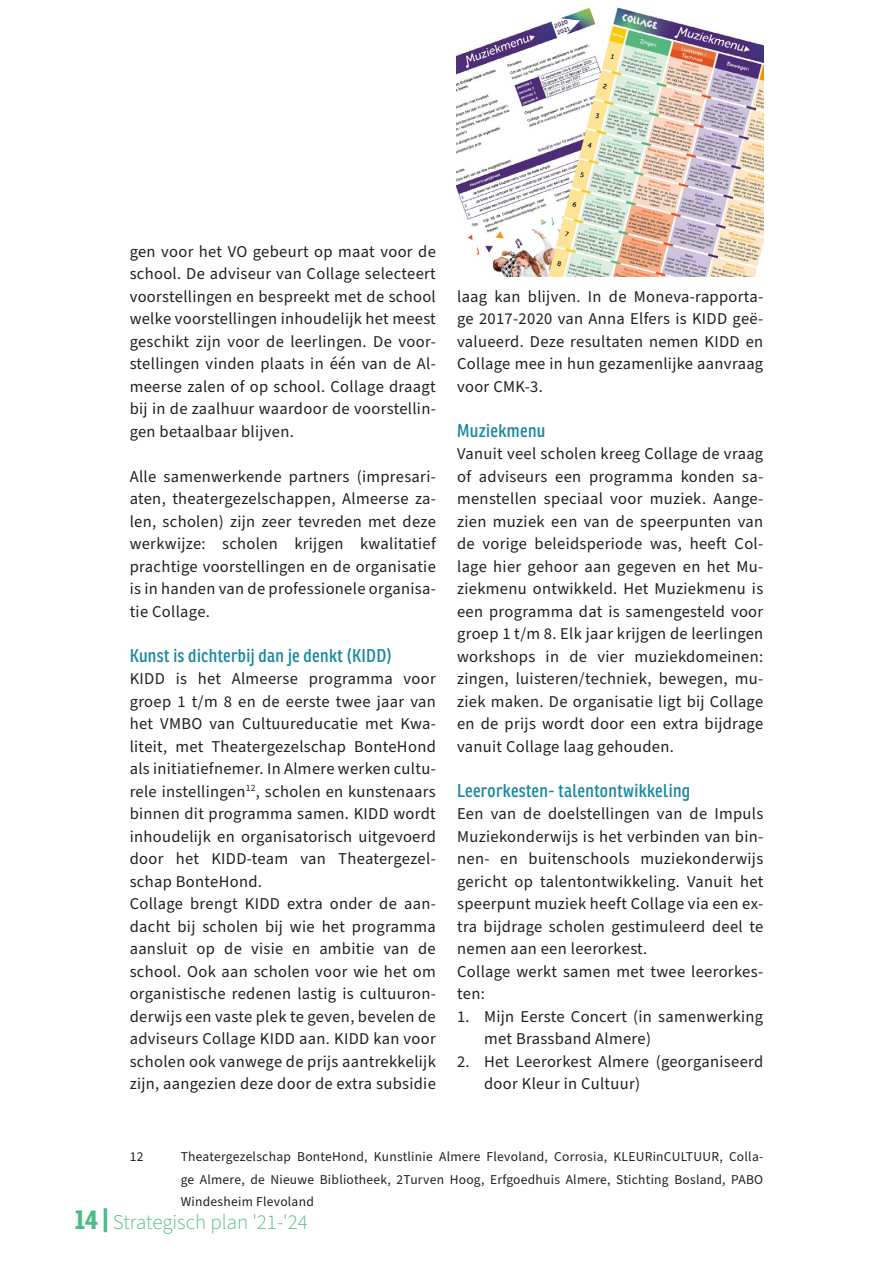
<style>
.page{position:relative;width:893px;height:1263px;background:#fff}
.page>*{position:absolute;margin:0;border:0;box-sizing:border-box;transform-origin:0 0}
.t1{font:300 21px "Source Sans Pro";color:#4cbc86}
.SP_Normaal{font:18px "Ronnia Cond";letter-spacing:.02em;color:#1686a2}
.SP_Normaal-2{font:16.5px/22.5px "Source Sans Pro";letter-spacing:.02em;color:#231f20;text-align:justify}
.SP_Normaal-3{font:13.5px/22.5px "Source Sans Pro";letter-spacing:.02em;color:#231f20;text-align:justify}
.s1{font-family:"Ronnia Cond";font-weight:700;font-size:27px}
</style>
<div class="page">
<img style="left:456px;top:7px;width:307px;height:269px">
<p class="SP_Normaal-2" style="left:130px;top:240px;width:308px">gen voor het VO gebeurt op maat voor de school. De adviseur van Collage selecteert voorstellingen en bespreekt met de school welke voorstellingen inhoudelijk het meest geschikt zijn voor de leerlingen. De voor&shy;stellingen vinden plaats in één van de Al&shy;meerse zalen of op school. Collage draagt bij in de zaalhuur waardoor de voorstellin&shy;gen betaalbaar blijven.</p>
<p class="SP_Normaal-2" style="left:130px;top:465px;width:308px">Alle samenwerkende partners (impresari&shy;aten, theatergezelschappen, Almeerse za&shy;len, scholen) zijn zeer tevreden met deze werkwijze: scholen krijgen kwalitatief prachtige voorstellingen en de organisatie is in handen van de professionele organisa&shy;tie Collage.</p>
<p class="SP_Normaal" style="left:130px;top:644px;width:264px">Kunst is dichterbij dan je denkt (KIDD)</p>
<p class="SP_Normaal-2" style="left:130px;top:668px;width:308px">KIDD is het Almeerse programma voor groep 1 t/m 8 en de eerste twee jaar van het VMBO van Cultuureducatie met Kwa&shy;liteit, met Theatergezelschap BonteHond als initiatiefnemer. In Almere werken cultu&shy;rele instellingen<sup>12</sup>, scholen en kunstenaars binnen dit programma samen. KIDD wordt inhoudelijk en organisatorisch uitgevoerd door het KIDD-team van Theatergezel&shy;schap BonteHond.</p>
<p class="SP_Normaal-2" style="left:130px;top:893px;width:308px">Collage brengt KIDD extra onder de aan&shy;dacht bij scholen bij wie het programma aansluit op de visie en ambitie van de school. Ook aan scholen voor wie het om organistische redenen lastig is cultuuron&shy;derwijs een vaste plek te geven, bevelen de adviseurs Collage KIDD aan. KIDD kan voor scholen ook vanwege de prijs aantrekkelijk zijn, aangezien deze door de extra subsidie</p>
<p class="SP_Normaal-2" style="left:457px;top:285px;width:308px">laag kan blijven. In de Moneva-rapporta&shy;ge 2017-2020 van Anna Elfers is KIDD geë&shy;valueerd. Deze resultaten nemen KIDD en Collage mee in hun gezamenlijke aanvraag voor CMK-3.</p>
<p class="SP_Normaal" style="left:457px;top:419px;width:90px">Muziekmenu</p>
<p class="SP_Normaal-2" style="left:457px;top:443px;width:308px">Vanuit veel scholen kreeg Collage de vraag of adviseurs een programma konden sa&shy;menstellen speciaal voor muziek. Aange&shy;zien muziek een van de speerpunten van de vorige beleidsperiode was, heeft Col&shy;lage hier gehoor aan gegeven en het Mu&shy;ziekmenu ontwikkeld. Het Muziekmenu is een programma dat is samengesteld voor groep 1 t/m 8. Elk jaar krijgen de leerlingen workshops in de vier muziekdomeinen: zingen, luisteren/techniek, bewegen, mu&shy;ziek maken. De organisatie ligt bij Collage en de prijs wordt door een extra bijdrage vanuit Collage laag gehouden.</p>
<p class="SP_Normaal" style="left:457px;top:779px;width:235px">Leerorkesten- talentontwikkeling</p>
<p class="SP_Normaal-2" style="left:457px;top:803px;width:308px">Een van de doelstellingen van de Impuls Muziekonderwijs is het verbinden van bin&shy;nen- en buitenschools muziekonderwijs gericht op talentontwikkeling. Vanuit het speerpunt muziek heeft Collage via een ex&shy;tra bijdrage scholen gestimuleerd deel te nemen aan een leerorkest.</p>
<p class="SP_Normaal-2" style="left:457px;top:960px;width:308px">Collage werkt samen met twee leerorkes&shy;ten:</p>
<p class="SP_Normaal-2" style="left:484px;top:1005px;width:281px;text-indent:-27px">1. Mijn Eerste Concert (in samenwerking met Brassband Almere)</p>
<p class="SP_Normaal-2" style="left:484px;top:1050px;width:281px;text-indent:-27px">2. Het Leerorkest Almere (georganiseerd door Kleur in Cultuur)</p>
<p class="SP_Normaal-3" style="left:130px;top:1146px;width:15px">12</p>
<p class="SP_Normaal-3" style="left:181px;top:1146px;width:584px">Theatergezelschap BonteHond, Kunstlinie Almere Flevoland, Corrosia, KLEURinCULTUUR, Colla&shy;ge Almere, de Nieuwe Bibliotheek, 2Turven Hoog, Erfgoedhuis Almere, Stichting Bosland, PABO Windesheim Flevoland</p>
<p class="t1" style="left:74px;top:1208px;width:235px"><span class="s1">14 |</span> Strategisch plan '21-'24</p>
</div>
